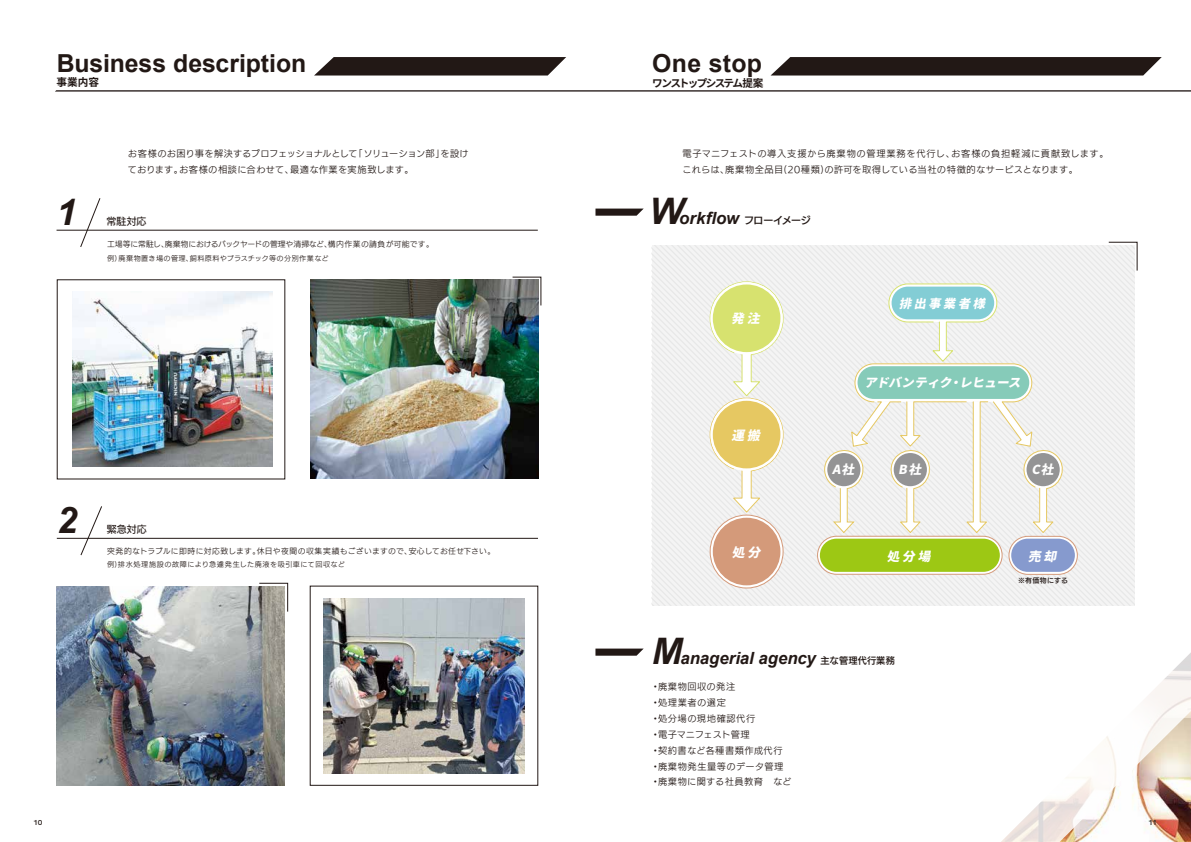
<style>
.page{position:relative;width:1191px;height:842px;background:#fff}
.page>*{position:absolute;margin:0;border:0;box-sizing:border-box;transform-origin:0 0}
.t1{font:italic 700 36.5px "Arial";color:#221815}
.t2{font:700 24.8px "Arial";color:#221815}
.t3{font:italic 700 16.8px "Arial";letter-spacing:-.005em;color:#221815}
.t4{font:italic 800 12.6px "Source Han Sans JP";color:#fff}
.t5{font:italic 800 12.4px "Source Han Sans JP";color:#fff}
.t6{font:italic 800 12.2px "Source Han Sans JP";color:#fff}
.t7{font:italic 800 12px "Source Han Sans JP";color:#fff}
.t8{font:700 10.6px "Source Han Sans JP";letter-spacing:-.14em;color:#221815}
.t9{font:9.9px "UD Kakugo Large Pr 6 N M";letter-spacing:.015em;color:#221815}
.t10{font:9.2px/15.8px "UD Kakugo Small Pr 6 N R";letter-spacing:.04em;color:#221815}
.t11{font:9.2px/16px "UD Kakugo Small Pr 6 N R";letter-spacing:.015em;color:#221815}
.t12{font:7.8px "UD Kakugo Small Pr 6 N R";letter-spacing:.045em;color:#221815}
.t13{font:7.8px "UD Kakugo Small Pr 6 N R";letter-spacing:.02em;color:#221815}
.t14{font:7.1px "UD Kakugo Small Pr 6 N R";letter-spacing:.06em;color:#221815}
.t15{font:6.9px "UD Kakugo Large Pr 6 N DB";letter-spacing:.045em;color:#221815}
.t16{font:6.4px "VDL V7 Gothic Bold";color:#221815}
.s1{font-size:36.5px}
.s2{font-family:"UD Kakugo Large Pr 6 N DB";font-weight:400;font-style:normal;font-size:9.9px}
.s3{font-family:"UD Kakugo Large Pr 6 N DB";font-weight:400;font-style:normal;font-size:9.2px}
</style>
<div class="page">
<svg style="left:55px;top:90px;width:1136px;height:2px"></svg>
<svg style="left:1001px;top:653px;width:190px;height:189px"></svg>
<svg style="left:314px;top:57px;width:252px;height:19px"></svg>
<svg style="left:770px;top:57px;width:391px;height:19px"></svg>
<svg style="left:651px;top:246px;width:444px;height:360px"></svg>
<svg style="left:651px;top:252px;width:438px;height:354px"></svg>
<svg style="left:651px;top:258px;width:433px;height:348px"></svg>
<svg style="left:651px;top:264px;width:427px;height:342px"></svg>
<svg style="left:651px;top:269px;width:421px;height:337px"></svg>
<svg style="left:651px;top:430px;width:260px;height:176px"></svg>
<svg style="left:824px;top:283px;width:245px;height:251px"></svg>
<svg style="left:817px;top:536px;width:185px;height:38px"></svg>
<div style="left:817px;top:536px;width:185px;height:39px;border:1px solid #d49a7a;border-radius:19px"></div>
<svg style="left:1009px;top:536px;width:68px;height:38px"></svg>
<div style="left:1008px;top:536px;width:69px;height:39px;border:1px solid #d49a7a;border-radius:19px"></div>
<svg style="left:710px;top:515px;width:73px;height:73px"></svg>
<div style="left:709px;top:515px;width:74px;height:73px;border:1px solid #d49a7a;border-radius:50%"></div>
<div style="left:857px;top:366px;width:172px;height:33px;background:#86cbb9;border-radius:16px"></div>
<div style="left:1026px;top:453px;width:33px;height:33px;background:#949495;border-radius:17px"></div>
<div style="left:827px;top:453px;width:33px;height:33px;background:#949495;border-radius:17px"></div>
<div style="left:893px;top:453px;width:34px;height:33px;background:#949495;border-radius:17px"></div>
<div style="left:820px;top:539px;width:179px;height:33px;background:#9dc814;border-radius:17px"></div>
<div style="left:1011px;top:539px;width:63px;height:33px;background:#869ace;border-radius:17px"></div>
<div style="left:713px;top:518px;width:67px;height:67px;background:#d49a7a;border-radius:50%"></div>
<svg style="left:709px;top:281px;width:75px;height:232px"></svg>
<div style="left:891px;top:287px;width:103px;height:32px;background:#83cdd5;border-radius:16px"></div>
<hr style="left:57px;top:230px;width:481px;height:1px;background:#221815">
<svg style="left:80px;top:198px;width:20px;height:49px"></svg>
<hr style="left:57px;top:538px;width:481px;height:1px;background:#221815">
<svg style="left:80px;top:506px;width:22px;height:50px"></svg>
<img style="left:73px;top:292px;width:200px;height:175px">
<img style="left:311px;top:280px;width:227px;height:199px">
<img style="left:57px;top:586px;width:228px;height:199px">
<img style="left:324px;top:598px;width:200px;height:175px">
<svg style="left:512px;top:277px;width:29px;height:29px"></svg>
<svg style="left:259px;top:583px;width:29px;height:29px"></svg>
<svg style="left:595px;top:209px;width:48px;height:7px"></svg>
<svg style="left:1108px;top:242px;width:29px;height:29px"></svg>
<svg style="left:595px;top:649px;width:48px;height:7px"></svg>
<h2 class="t2" style="left:57px;top:47px;width:251px">Business description</h2>
<p class="t8" style="left:56px;top:76px;width:44px">事業内容</p>
<h1 class="t1" style="left:56px;top:188px;width:22px">1</h1>
<p class="t11" style="left:128px;top:146px;width:342px">お客様のお困り事を解決するプロフェッショナルとして「ソリューション部」を設けております。お客様の相談に合わせて、最適な作業を実施致します。</p>
<p class="t9" style="left:106px;top:215px;width:42px">常駐対応</p>
<p class="t13" style="left:107px;top:240px;width:328px">工場等に常駐し、廃棄物におけるバックヤードの管理や清掃など、構内作業の請負が可能です。</p>
<p class="t14" style="left:107px;top:254px;width:223px">例）廃棄物置き場の管理、飼料原料やプラスチック等の分別作業など</p>
<h1 class="t1" style="left:57px;top:496px;width:22px">2</h1>
<p class="t9" style="left:107px;top:523px;width:42px">緊急対応</p>
<p class="t12" style="left:107px;top:547px;width:390px">突発的なトラブルに即時に対応致します。休日や夜間の収集実績もございますので、安心してお任せ下さい。</p>
<p class="t14" style="left:107px;top:561px;width:239px">例)排水処理施設の故障により急遽発生した廃液を吸引車にて回収など</p>
<h2 class="t2" style="left:652px;top:47px;width:111px">One stop</h2>
<p class="t8" style="left:652px;top:77px;width:113px">ワンストップシステム提案</p>
<p class="t10" style="left:682px;top:145px;width:427px">電子マニフェストの導入支援から廃棄物の管理業務を代行し、お客様の負担軽減に貢献致します。これらは、廃棄物全品目(20種類)の許可を取得している当社の特徴的なサービスとなります。</p>
<h3 class="t3" style="left:649px;top:208px;width:163px"><span class="s1">W</span>orkflow <span class="s2">フローイメージ</span></h3>
<h3 class="t4" style="left:731px;top:311px;width:36px">発注</h3>
<h3 class="t4" style="left:731px;top:428px;width:36px">運搬</h3>
<h3 class="t4" style="left:732px;top:546px;width:36px">処分</h3>
<h3 class="t7" style="left:899px;top:297px;width:93px">排出事業者様</h3>
<h3 class="t6" style="left:864px;top:376px;width:164px">アドバンティク・レヒュース</h3>
<h3 class="t5" style="left:832px;top:462px;width:30px">A社</h3>
<h3 class="t5" style="left:898px;top:462px;width:30px">B社</h3>
<h3 class="t5" style="left:1031px;top:462px;width:30px">C社</h3>
<h3 class="t5" style="left:887px;top:549px;width:51px">処分場</h3>
<h3 class="t5" style="left:1028px;top:549px;width:36px">売却</h3>
<p class="t15" style="left:1018px;top:576px;width:52px">※有価物にする</p>
<h3 class="t3" style="left:651px;top:648px;width:245px"><span class="s1">M</span>anagerial agency <span class="s3">主な管理代行業務</span></h3>
<p class="t10" style="left:650px;top:679px;width:142px">・廃棄物回収の発注<br>・処理業者の選定<br>・処分場の現地確認代行<br>・電子マニフェスト管理<br>・契約書など各種書類作成代行・廃棄物発生量等のデータ管理・廃棄物に関する社員教育　など</p>
<p class="t16" style="left:34px;top:818px;width:10px">10</p>
<p class="t16" style="left:1148px;top:818px;width:10px">11</p>
</div>
